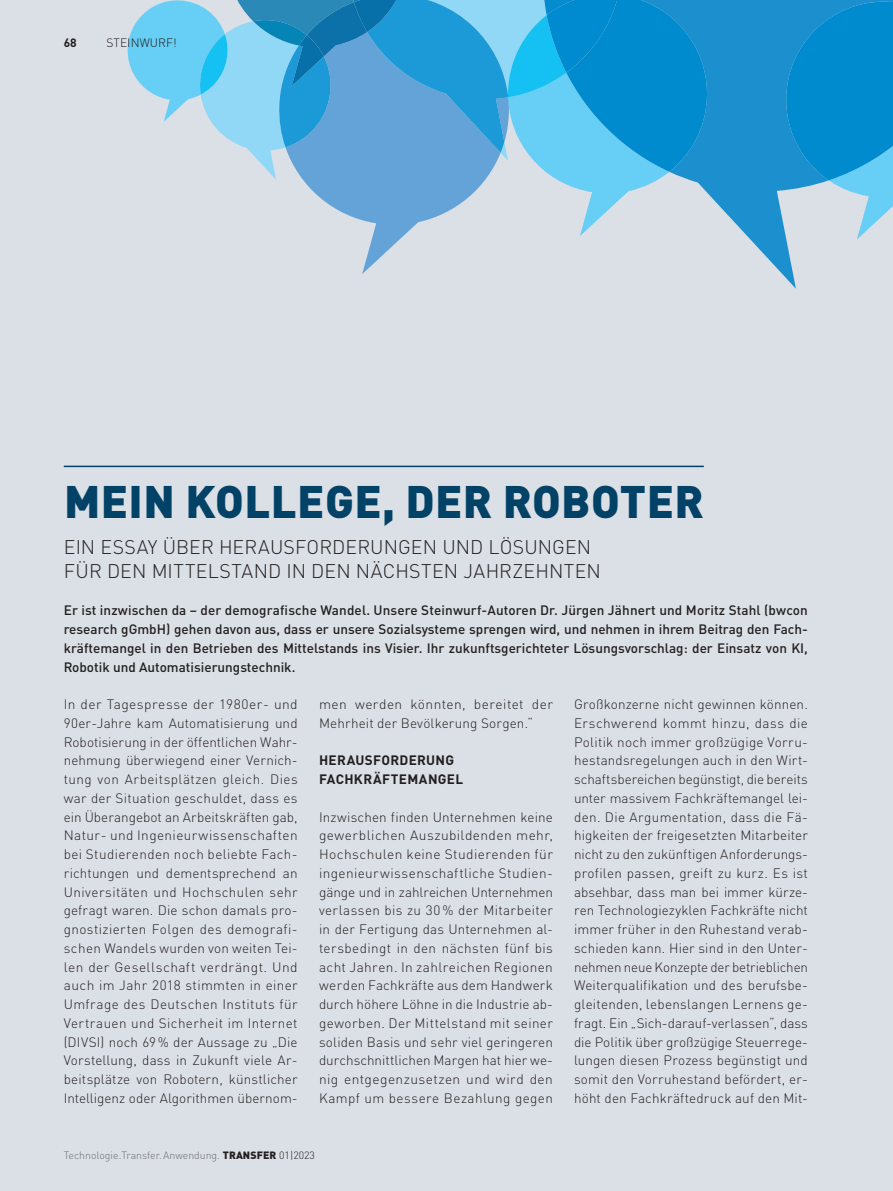
<style>
.page{position:relative;width:893px;height:1191px;background:#dbdfe6}
.page>*{position:absolute;margin:0;border:0;box-sizing:border-box;transform-origin:0 0}
.t1{font:900 45px "DINOT";letter-spacing:.01em;color:#024266}
.t2{font:300 19.5px/23.4px "DINOT";letter-spacing:.01em;color:#231f20}
.t3{font:300 13.5px/18.8px "DINOT";letter-spacing:.015em;color:#231f20;text-align:justify}
.t4{font:500 13.5px/18.8px "DINOT";color:#231f20;text-align:justify}
.t5{font:700 13.5px/18.8px "DINOT";letter-spacing:.02em;color:#231f20}
.t6{font:300 12px "DINOT";letter-spacing:.01em;color:#231f20}
.t7{font:700 12px "DINOT";color:#231f20}
.t8{font:300 10.5px "DINOT";color:#6c6d70}
.s1{font-weight:900;color:#231f20}
.s2{color:#231f20}
</style>
<div class="page">
<svg style="left:362px;top:236px;width:41px;height:38px"></svg>
<svg style="left:709px;top:0;width:184px;height:289px;fill:#1c8fcf"></svg>
<svg style="left:785px;top:2px;width:108px;height:237px"></svg>
<svg style="left:128px;top:0;width:581px;height:236px"></svg>
<hr style="left:64px;top:465px;width:640px;height:2px;background:#024266">
<p class="t7" style="left:64px;top:35px;width:15px">68</p>
<p class="t6" style="left:106px;top:36px;width:72px">STEINWURF!</p>
<h1 class="t1" style="left:64px;top:472px;width:641px">MEIN KOLLEGE, DER ROBOTER</h1>
<h2 class="t2" style="left:64px;top:535px;width:539px">EIN ESSAY ÜBER HERAUSFORDERUNGEN UND LÖSUNGEN<br>FÜR DEN MITTELSTAND IN DEN NÄCHSTEN JAHRZEHNTEN</h2>
<p class="t4" style="left:64px;top:601px;width:746px">Er ist inzwischen da – der demografische Wandel. Unsere Steinwurf-Autoren Dr. Jürgen Jähnert und Moritz Stahl (bwcon research gGmbH) gehen davon aus, dass er unsere Sozialsysteme sprengen wird, und nehmen in ihrem Beitrag den Fach&shy;kräftemangel in den Betrieben des Mittelstands ins Visier. Ihr zukunftsgerichteter Lösungsvorschlag: der Einsatz von KI, Robotik und Automatisierungstechnik.</p>
<p class="t3" style="left:64px;top:694px;width:235px">In der Tagespresse der 1980er- und 90er-Jahre kam Automatisierung und Robotisierung in der öffentlichen Wahr&shy;nehmung überwiegend einer Vernich&shy;tung von Arbeitsplätzen gleich. Dies war der Situation geschuldet, dass es ein Überangebot an Arbeitskräften gab, Natur- und Ingenieurwissenschaften bei Studierenden noch beliebte Fach&shy;richtungen und dementsprechend an Universitäten und Hochschulen sehr gefragt waren. Die schon damals pro&shy;gnostizierten Folgen des demografi&shy;schen Wandels wurden von weiten Tei&shy;len der Gesellschaft verdrängt. Und auch im Jahr 2018 stimmten in einer Umfrage des Deutschen Instituts für Vertrauen und Sicherheit im Internet (DIVSI) noch 69% der Aussage zu „Die Vorstellung, dass in Zukunft viele Ar&shy;beitsplätze von Robotern, künstlicher Intelligenz oder Algorithmen übernom-</p>
<p class="t3" style="left:319px;top:694px;width:235px">men werden könnten, bereitet der<br>Mehrheit der Bevölkerung Sorgen.“</p>
<p class="t5" style="left:319px;top:750px;width:146px">HERAUSFORDERUNG<br>FACHKRÄFTEMANGEL</p>
<p class="t3" style="left:319px;top:807px;width:235px">Inzwischen finden Unternehmen keine gewerblichen Auszubildenden mehr, Hochschulen keine Studierenden für ingenieurwissenschaftliche Studien&shy;gänge und in zahlreichen Unternehmen verlassen bis zu 30 % der Mitarbeiter in der Fertigung das Unternehmen al&shy;tersbedingt in den nächsten fünf bis acht Jahren. In zahlreichen Regionen werden Fachkräfte aus dem Handwerk durch höhere Löhne in die Industrie ab&shy;geworben. Der Mittelstand mit seiner soliden Basis und sehr viel geringeren durchschnittlichen Margen hat hier we&shy;nig entgegenzusetzen und wird den Kampf um bessere Bezahlung gegen</p>
<p class="t8" style="left:64px;top:1149px;width:253px">Technologie.Transfer.Anwendung. <span class="s1">TRANSFER</span> <span class="s2">01|2023</span></p>
<p class="t3" style="left:574px;top:694px;width:235px">Großkonzerne nicht gewinnen können.<br>Erschwerend kommt hinzu, dass die Politik noch immer großzügige Vorru&shy;hestandsregelungen auch in den Wirt&shy;schaftsbereichen begünstigt, die bereits unter massivem Fachkräftemangel lei&shy;den. Die Argumentation, dass die Fä&shy;higkeiten der freigesetzten Mitarbeiter nicht zu den zukünftigen Anforderungs&shy;profilen passen, greift zu kurz. Es ist absehbar, dass man bei immer kürze&shy;ren Technologiezyklen Fachkräfte nicht immer früher in den Ruhestand verab&shy;schieden kann. Hier sind in den Unter&shy;nehmen neue Konzepte der betrieblichen Weiterqualifikation und des berufsbe&shy;gleitenden, lebenslangen Lernens ge&shy;fragt. Ein „Sich-darauf-verlassen“, dass die Politik über großzügige Steuerrege&shy;lungen diesen Prozess begünstigt und somit den Vorruhestand befördert, er&shy;höht den Fachkräftedruck auf den Mit-</p>
</div>
